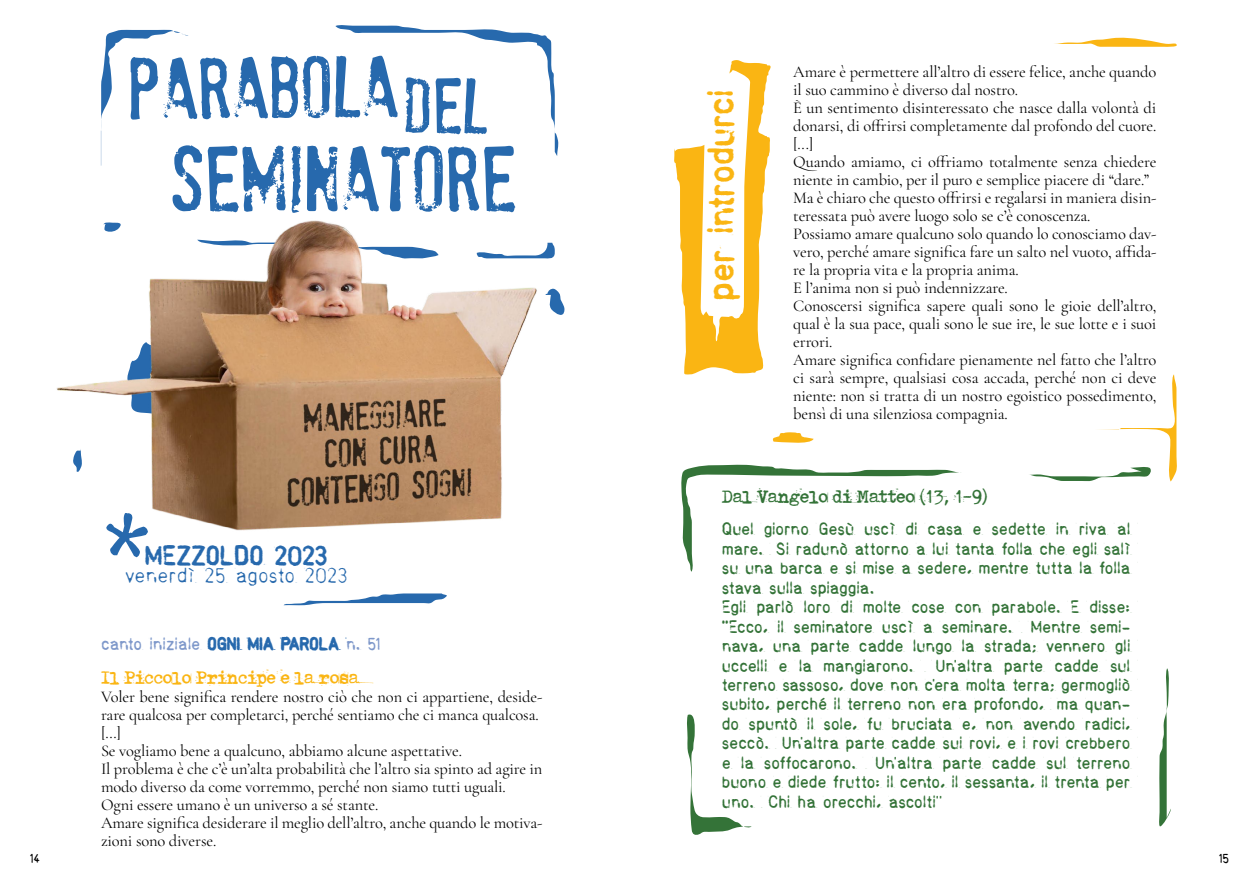
<style>
.page{position:relative;width:1259px;height:893px;background:#fff}
.page>*{position:absolute;margin:0;border:0;box-sizing:border-box;transform-origin:0 0}
.t1{font:37.5px "Stamp RSPK Three";color:#fab513}
.t2{font:27.45px "Stamp RSPK One";letter-spacing:-.005em;color:#2769ad}
.t3{font:200 22.5px "Stamp RSPK One";letter-spacing:-.015em;color:#2769ad}
.t4{font:19.5px "Tahyp rahy ter 22 Dirty Dirty";color:#347338}
.t5{font:19.5px "Tahyp rahy ter 22 Dirty Dirty";color:#fab513}
.t6{font:300 18px/19.5px "Stamp RSPK One";letter-spacing:-.01em;color:#347338}
.t7{font:300 18px "Stamp RSPK One";letter-spacing:-.015em;color:#7e98ca}
.t8{font:16.5px/18px "Cormorant Garamond";letter-spacing:-.01em;color:#000}
.t9{font:300 13.5px "Stamp RSPK One";color:#000}
.s1{font-weight:500;color:#2769ad}
.s2{font-weight:400}
</style>
<div class="page">
<svg style="left:100px;top:25px;width:459px;height:138px"></svg>
<svg style="left:284px;top:593px;width:163px;height:12px"></svg>
<img style="left:56px;top:163px;width:509px;height:368px">
<svg style="left:674px;top:60px;width:97px;height:315px"></svg>
<svg style="left:772px;top:432px;width:41px;height:11px"></svg>
<svg style="left:1159px;top:668px;width:12px;height:159px"></svg>
<svg style="left:681px;top:464px;width:280px;height:108px"></svg>
<svg style="left:687px;top:714px;width:64px;height:121px"></svg>
<svg style="left:1054px;top:37px;width:123px;height:10px"></svg>
<svg style="left:1029px;top:374px;width:148px;height:107px"></svg>
<svg style="left:104px;top:511px;width:46px;height:20px"></svg>
<h2 class="t2" style="left:144px;top:539px;width:185px">MEZZOLDO 2023</h2>
<h3 class="t3" style="left:124px;top:562px;width:225px">venerdì 25 agosto 2023</h3>
<p class="t7" style="left:101px;top:633px;width:281px">canto iniziale <span class="s1">OGNI MIA PAROLA</span> n. 51</p>
<p class="t5" style="left:101px;top:667px;width:274px">Il Piccolo Principe e larosa</p>
<p class="t8" style="left:101px;top:688px;width:443px">Voler bene significa rendere nostro ciò che non ci appartiene, deside&shy;rare qualcosa per completarci, perché sentiamo che ci manca qualcosa. [...]<br>Se vogliamo bene a qualcuno, abbiamo alcune aspettative.<br>Il problema è che c’è un’alta probabilità che l’altro sia spinto ad agire in modo diverso da come vorremmo, perché non siamo tutti uguali.<br>Ogni essere umano è un universo a sé stante.<br>Amare significa desiderare il meglio dell’altro, anche quando le motiva&shy;zioni sono diverse.</p>
<h1 class="t1" style="left:698px;top:301px;width:213px;rotate:-90deg">per introdurci</h1>
<p class="t8" style="left:793px;top:63px;width:365px">Amare è permettere all’altro di essere felice, anche quando il suo cammino è diverso dal nostro.<br>È un sentimento disinteressato che nasce dalla volontà di donarsi, di offrirsi completamente dal profondo del cuore. [...]<br>Quando amiamo, ci offriamo totalmente senza chiedere niente in cambio, per il puro e semplice piacere di “dare.” Ma è chiaro che questo offrirsi e regalarsi in maniera disin&shy;teressata può avere luogo solo se c’è conoscenza.<br>Possiamo amare qualcuno solo quando lo conosciamo dav&shy;vero, perché amare significa fare un salto nel vuoto, affida&shy;re la propria vita e la propria anima.<br>E l’anima non si può indennizzare.<br>Conoscersi significa sapere quali sono le gioie dell’altro, qual è la sua pace, quali sono le sue ire, le sue lotte e i suoi errori.<br>Amare significa confidare pienamente nel fatto che l’altro ci sarà sempre, qualsiasi cosa accada, perché non ci deve niente: non si tratta di un nostro egoistico possedimento, bensì di una silenziosa compagnia.</p>
<p class="t4" style="left:722px;top:485px;width:267px">Dal Vangelo diMatteo (13, 1-9)</p>
<p class="t6" style="left:722px;top:519px;width:410px">Quel giorno Gesù uscì di casa e sedette in riva al mare. Si radunò attorno a lui tanta folla che egli salì su una barca e si mise a sedere, mentre tutta la folla stava sulla spiaggia.<br>Egli parlò loro di molte cose con parabole. E disse: <span class="s2">‘‘</span>Ecco, il seminatore uscì a seminare. Mentre semi&shy;nava, una parte cadde lungo la strada; vennero gli uccelli e la mangiarono. Un’altra parte cadde sul terreno sassoso, dove non c’era molta terra; germogliò subito, perché il terreno non era profondo, ma quan&shy;do spuntò il sole, fu bruciata e, non avendo radici, seccò. Un’altra parte cadde sui rovi, e i rovi crebbero e la soffocarono. Un’altra parte cadde sul terreno buono e diede frutto: il cento, il sessanta, il trenta per uno. Chi ha orecchi, ascolti’’</p>
<p class="t9" style="left:30px;top:851px;width:12px">14</p>
<p class="t9" style="left:1218px;top:851px;width:12px">15</p>
</div>
